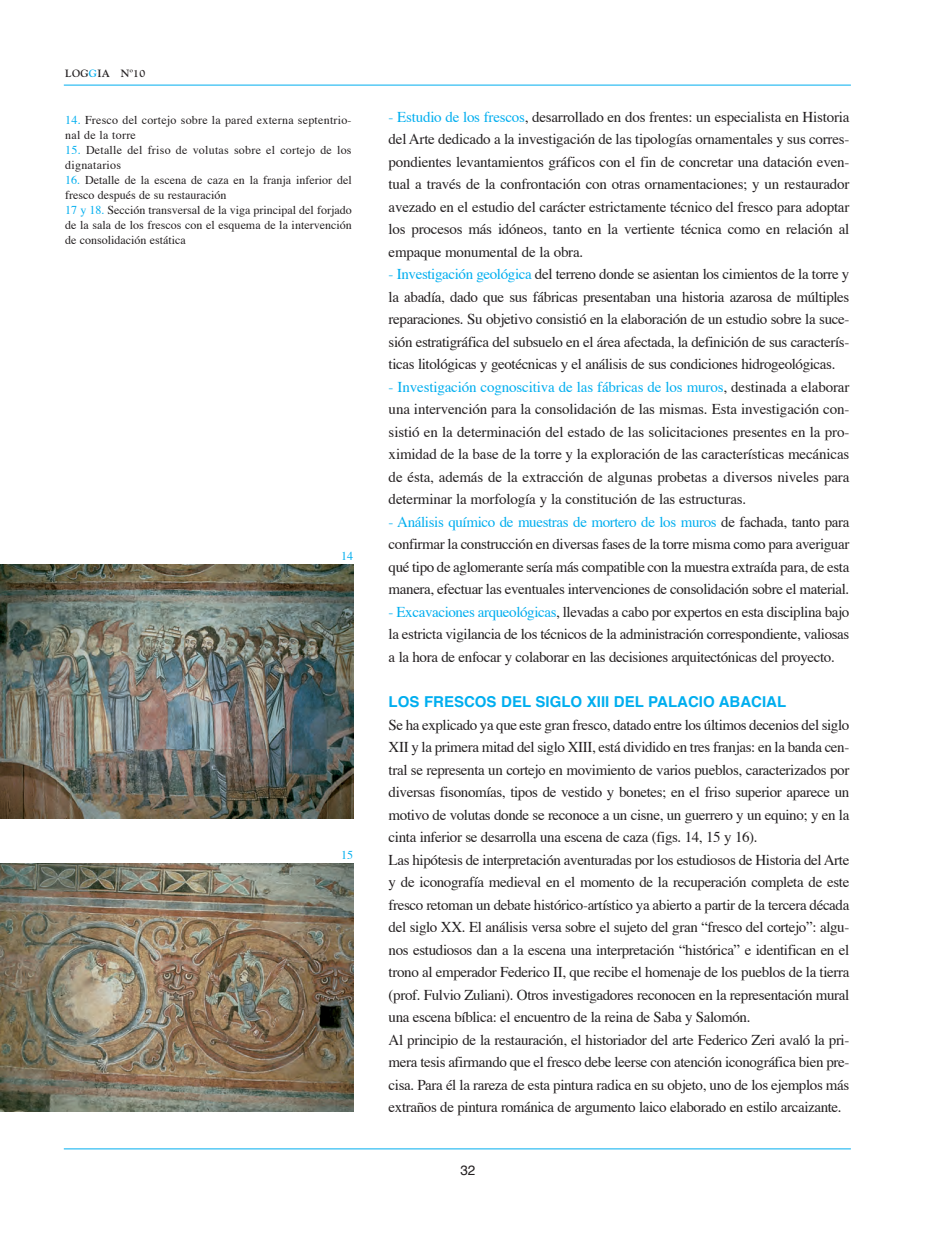
<style>
.page{position:relative;width:936px;height:1234px;background:#fff}
.page>*{position:absolute;margin:0;border:0;box-sizing:border-box;transform-origin:0 0}
.t1{font:15px/22.5px "Times";letter-spacing:-.025em;color:#231f20;text-align:justify}
.t2{font:700 15px "Helvetica";color:#00aeef}
.t3{font:13.5px "Helvetica";color:#231f20}
.t4{font:12px/15px "Times";color:#231f20}
.t5{font:12px/15px "Times";letter-spacing:.02em;color:#231f20}
.t6{font:12px "Times";color:#00aeef}
.t7{font:700 10.5px "Goudy";letter-spacing:.03em;color:#231f20}
.s1{color:#00aeef}
</style>
<div class="page">
<hr style="left:64px;top:1148px;width:786px;height:1px;background:#00aeef">
<hr style="left:64px;top:85px;width:786px;height:1px;background:#00aeef">
<img style="left:0;top:564px;width:353px;height:254px">
<img style="left:0;top:863px;width:353px;height:248px">
<p class="t7" style="left:65px;top:67px;width:81px">LOG<span class="s1">G</span>IA Nº10</p>
<p class="t5" style="left:65px;top:113px;width:288px"><span class="s1">14.</span> Fresco del cortejo sobre la pared externa septentrio&shy;nal de la torre</p>
<p class="t5" style="left:65px;top:143px;width:288px"><span class="s1">15.</span> Detalle del friso de volutas sobre el cortejo de los dignatarios</p>
<p class="t4" style="left:65px;top:173px;width:288px"><span class="s1">16.</span> Detalle de la escena de caza en la franja inferior del fresco después de su restauración<br><span class="s1">17 y 18.</span> Sección transversal de la viga principal del forjado de la sala de los frescos con el esquema de la intervención de consolidación estática</p>
<p class="t6" style="left:341px;top:550px;width:13px">14</p>
<p class="t6" style="left:341px;top:849px;width:13px">15</p>
<p class="t1" style="left:388px;top:106px;width:462px"><span class="s1">- Estudio de los frescos</span>, desarrollado en dos frentes: un especialista en Historia del Arte dedicado a la investigación de las tipologías ornamentales y sus corres&shy;pondientes levantamientos gráficos con el fin de concretar una datación even&shy;tual a través de la confrontación con otras ornamentaciones; y un restaurador avezado en el estudio del carácter estrictamente técnico del fresco para adoptar los procesos más idóneos, tanto en la vertiente técnica como en relación al empaque monumental de la obra.</p>
<p class="t1" style="left:388px;top:264px;width:462px"><span class="s1">- Investigación geológica</span> del terreno donde se asientan los cimientos de la torre y la abadía, dado que sus fábricas presentaban una historia azarosa de múltiples reparaciones. Su objetivo consistió en la elaboración de un estudio sobre la suce&shy;sión estratigráfica del subsuelo en el área afectada, la definición de sus caracterís&shy;ticas litológicas y geotécnicas y el análisis de sus condiciones hidrogeológicas.</p>
<p class="t1" style="left:388px;top:376px;width:462px"><span class="s1">- Investigación cognoscitiva de las fábricas de los muros</span>, destinada a elaborar una intervención para la consolidación de las mismas. Esta investigación con&shy;sistió en la determinación del estado de las solicitaciones presentes en la pro&shy;ximidad de la base de la torre y la exploración de las características mecánicas de ésta, además de la extracción de algunas probetas a diversos niveles para determinar la morfología y la constitución de las estructuras.</p>
<p class="t1" style="left:388px;top:511px;width:462px"><span class="s1">- Análisis químico de muestras de mortero de los muros</span> de fachada, tanto para confirmar la construcción en diversas fases de la torre misma como para averiguar qué tipo de aglomerante sería más compatible con la muestra extraída para, de esta manera, efectuar las eventuales intervenciones de consolidación sobre el material.</p>
<p class="t1" style="left:388px;top:601px;width:462px"><span class="s1">- Excavaciones arqueológicas</span>, llevadas a cabo por expertos en esta disciplina bajo la estricta vigilancia de los técnicos de la administración correspondiente, valiosas a la hora de enfocar y colaborar en las decisiones arquitectónicas del proyecto.</p>
<p class="t2" style="left:388px;top:695px;width:399px">LOS FRESCOS DEL SIGLO XIII DEL PALACIO ABACIAL</p>
<p class="t1" style="left:388px;top:714px;width:462px;text-align:left">Se ha explicado ya que este gran fresco, datado entre los últimos decenios del siglo XII y la primera mitad del siglo XIII, está dividido en tres franjas: en la banda cen&shy;tral se representa un cortejo en movimiento de varios pueblos, caracterizados por diversas fisonomías, tipos de vestido y bonetes; en el friso superior aparece un motivo de volutas donde se reconoce a un cisne, un guerrero y un equino; y en la cinta inferior se desarrolla una escena de caza (figs. 14, 15 y 16).<br>Las hipótesis de interpretación aventuradas por los estudiosos de Historia del Arte y de iconografía medieval en el momento de la recuperación completa de este fresco retoman un debate histórico-artístico ya abierto a partir de la tercera década del siglo XX. El análisis versa sobre el sujeto del gran “fresco del cortejo”: algu&shy;nos estudiosos dan a la escena una interpretación “histórica” e identifican en el trono al emperador Federico II, que recibe el homenaje de los pueblos de la tierra (prof. Fulvio Zuliani). Otros investigadores reconocen en la representación mural una escena bíblica: el encuentro de la reina de Saba y Salomón.<br>Al principio de la restauración, el historiador del arte Federico Zeri avaló la pri&shy;mera tesis afirmando que el fresco debe leerse con atención iconográfica bien pre&shy;cisa. Para él la rareza de esta pintura radica en su objeto, uno de los ejemplos más extraños de pintura románica de argumento laico elaborado en estilo arcaizante.</p>
<p class="t3" style="left:460px;top:1163px;width:17px">32</p>
</div>
